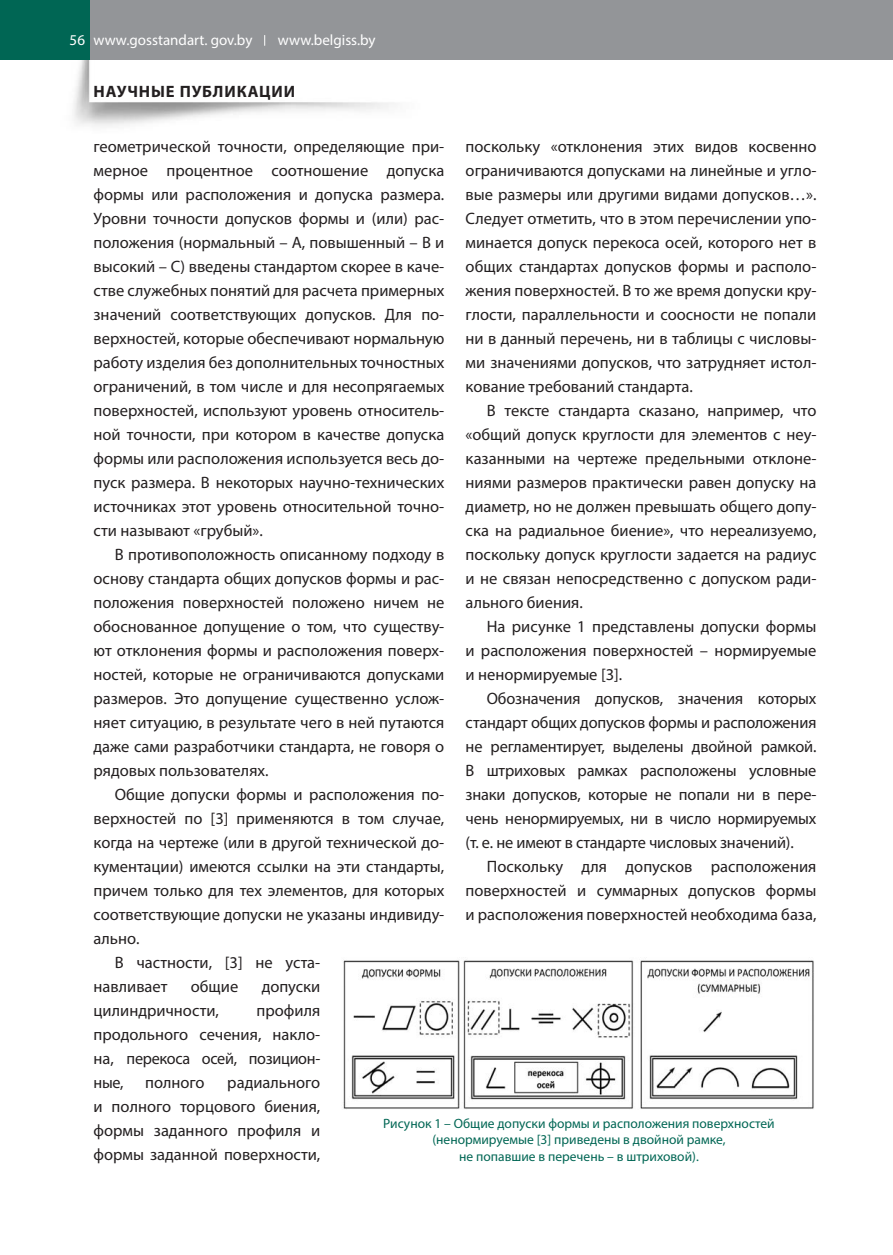
<style>
.page{position:relative;width:893px;height:1255px;background:#fff}
.page>*{position:absolute;margin:0;border:0;box-sizing:border-box;transform-origin:0 0}
.t1{font:16.5px/24px "Myriad Pro";color:#231f20;text-align:justify}
.t2{font:700 16.5px "Myriad Pro";letter-spacing:.05em;color:#231f20}
.t3{font:15px "Myriad Pro";color:#fff}
.t4{font:13.5px/16.2px "Myriad Pro";color:#006654;text-align:center}
</style>
<div class="page">
<img style="left:74px;top:60px;width:320px;height:66px">
<div style="left:0;top:0;width:893px;height:60px;background:#939598"></div>
<div style="left:0;top:0;width:89px;height:60px;background:#006654"></div>
<img style="left:343px;top:960px;width:471px;height:149px">
<p class="t3" style="left:70px;top:31px;width:184px">56 www.gosstandart. gov.by</p>
<p class="t3" style="left:278px;top:31px;width:99px">www.belgiss.by</p>
<p class="t2" style="left:94px;top:81px;width:203px">НАУЧНЫЕ ПУБЛИКАЦИИ</p>
<p class="t1" style="left:94px;top:134px;width:352px">геометрической точности, определяющие при&shy;мерное процентное соотношение допуска формы или расположения и допуска размера.<br>Уровни точности допусков формы и (или) рас&shy;положения (нормальный – А, повышенный – В и высокий – С) введены стандартом скорее в каче&shy;стве служебных понятий для расчета примерных значений соответствующих допусков. Для по&shy;верхностей, которые обеспечивают нормальную работу изделия без дополнительных точностных ограничений, в том числе и для несопрягаемых поверхностей, используют уровень относитель&shy;ной точности, при котором в качестве допуска формы или расположения используется весь до&shy;пуск размера. В некоторых научно-технических источниках этот уровень относительной точно&shy;сти называют «грубый».</p>
<p class="t1" style="left:94px;top:542px;width:352px;text-indent:21px">В противоположность описанному подходу в основу стандарта общих допусков формы и рас&shy;положения поверхностей положено ничем не обоснованное допущение о том, что существу&shy;ют отклонения формы и расположения поверх&shy;ностей, которые не ограничиваются допусками размеров. Это допущение существенно услож&shy;няет ситуацию, в результате чего в ней путаются даже сами разработчики стандарта, не говоря о рядовых пользователях.</p>
<p class="t1" style="left:115px;top:782px;width:331px">Общие допуски формы и расположения по-</p>
<p class="t1" style="left:94px;top:806px;width:352px">верхностей по [3] применяются в том случае,</p>
<p class="t1" style="left:94px;top:830px;width:352px">когда на чертеже (или в другой технической до-</p>
<p class="t1" style="left:94px;top:854px;width:352px">кументации) имеются ссылки на эти стандарты,</p>
<p class="t1" style="left:94px;top:878px;width:352px">причем только для тех элементов, для которых</p>
<p class="t1" style="left:94px;top:902px;width:352px">соответствующие допуски не указаны индивиду-</p>
<p class="t1" style="left:94px;top:926px;width:48px">ально.</p>
<p class="t1" style="left:115px;top:950px;width:207px">В частности, [3] не уста-</p>
<p class="t1" style="left:94px;top:974px;width:76px">навливает</p>
<p class="t1" style="left:191px;top:974px;width:49px">общие</p>
<p class="t1" style="left:262px;top:974px;width:60px">допуски</p>
<p class="t1" style="left:94px;top:998px;width:127px">цилиндричности,</p>
<p class="t1" style="left:466px;top:134px;width:352px">поскольку «отклонения этих видов косвенно ограничиваются допусками на линейные и угло&shy;вые размеры или другими видами допусков…».<br>Следует отметить, что в этом перечислении упо&shy;минается допуск перекоса осей, которого нет в общих стандартах допусков формы и располо&shy;жения поверхностей. В то же время допуски кру&shy;глости, параллельности и соосности не попали ни в данный перечень, ни в таблицы с числовы&shy;ми значениями допусков, что затрудняет истол&shy;кование требований стандарта.</p>
<p class="t1" style="left:466px;top:398px;width:352px;text-indent:21px">В тексте стандарта сказано, например, что «общий допуск круглости для элементов с неу&shy;казанными на чертеже предельными отклоне&shy;ниями размеров практически равен допуску на диаметр, но не должен превышать общего допу&shy;ска на радиальное биение», что нереализуемо, поскольку допуск круглости задается на радиус и не связан непосредственно с допуском ради&shy;ального биения.</p>
<p class="t1" style="left:466px;top:614px;width:352px;text-indent:21px">На рисунке 1 представлены допуски формы и расположения поверхностей – нормируемые и ненормируемые [3].</p>
<p class="t1" style="left:466px;top:686px;width:352px;text-indent:21px">Обозначения допусков, значения которых стандарт общих допусков формы и расположения не регламентирует, выделены двойной рамкой.<br>В штриховых рамках расположены условные знаки допусков, которые не попали ни в пере&shy;чень ненормируемых, ни в число нормируемых (т. е. не имеют в стандарте числовых значений).</p>
<p class="t1" style="left:466px;top:854px;width:352px;text-indent:21px">Поскольку для допусков расположения поверхностей и суммарных допусков формы и расположения поверхностей необходима база,</p>
<p class="t1" style="left:94px;top:998px;width:228px;text-indent:163px">профиля продольного сечения, накло&shy;на, перекоса осей, позицион&shy;ные,</p>
<p class="t1" style="left:94px;top:1070px;width:228px;text-indent:134px">радиального и полного торцового биения, формы заданного профиля и формы заданной поверхности,</p>
<p class="t1" style="left:145px;top:1070px;width:61px">полного</p>
<p class="t4" style="left:383px;top:1115px;width:393px">Рисунок 1 – Общие допуски формы и расположения поверхностей (ненормируемые [3] приведены в двойной рамке,<br>не попавшие в перечень – в штриховой).</p>
</div>
